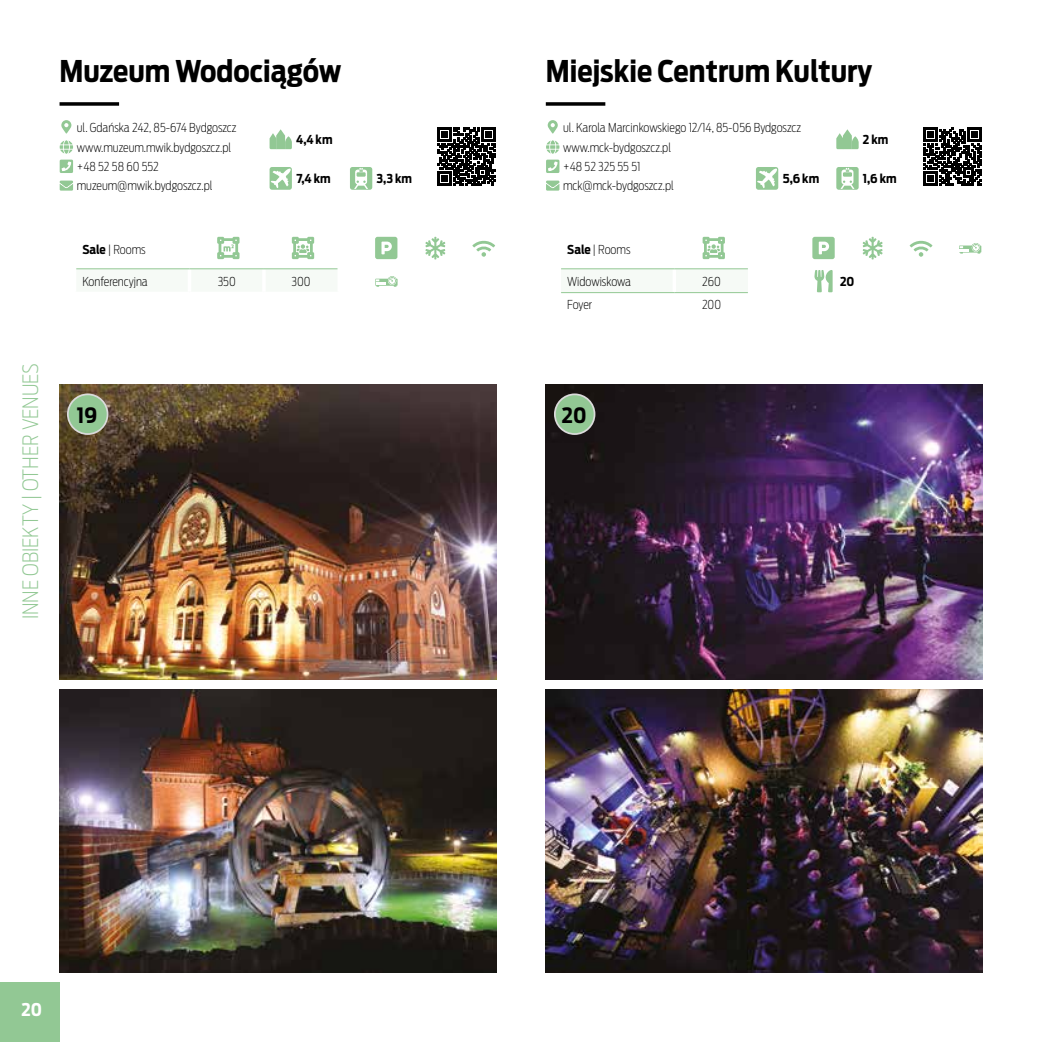
<style>
.page{position:relative;width:1042px;height:1042px;background:#fff}
.page>*{position:absolute;margin:0;border:0;box-sizing:border-box;transform-origin:0 0}
.t1{font:700 29.75px "Ford Antenna Cond";color:#000}
.t2{font:200 21px "Ford Antenna Cond";color:#92c894}
.t3{font:700 21px "Ford Antenna Cond";color:#000}
.t4{font:700 17.5px "Ford Antenna Cond";color:#fff}
.t5{font:200 12.25px/19.2px "Ford Antenna Cond";color:#000}
.t6{font:700 12.25px "Ford Antenna Cond";color:#000}
.s1{font-weight:700}
</style>
<div class="page">
<div style="left:0;top:982px;width:60px;height:60px;background:#92c894"></div>
<svg style="left:60px;top:102px;width:59px;height:4px"></svg>
<svg style="left:546px;top:102px;width:59px;height:4px"></svg>
<svg style="left:60px;top:140px;width:13px;height:14px"></svg>
<svg style="left:60px;top:160px;width:13px;height:13px"></svg>
<svg style="left:60px;top:181px;width:13px;height:10px"></svg>
<svg style="left:61px;top:120px;width:10px;height:14px"></svg>
<div style="left:350px;top:167px;width:22px;height:23px;background:#92c894;border-radius:2px"></div>
<svg style="left:354px;top:168px;width:14px;height:21px"></svg>
<div style="left:270px;top:167px;width:22px;height:23px;background:#92c894;border-radius:2px"></div>
<svg style="left:271px;top:169px;width:20px;height:19px"></svg>
<svg style="left:270px;top:129px;width:22px;height:20px"></svg>
<svg style="left:437px;top:127px;width:58px;height:59px"></svg>
<svg style="left:546px;top:140px;width:13px;height:14px"></svg>
<svg style="left:546px;top:160px;width:13px;height:13px"></svg>
<svg style="left:546px;top:181px;width:13px;height:10px"></svg>
<svg style="left:548px;top:120px;width:10px;height:14px"></svg>
<div style="left:836px;top:167px;width:22px;height:23px;background:#92c894;border-radius:2px"></div>
<svg style="left:840px;top:168px;width:14px;height:21px"></svg>
<div style="left:756px;top:167px;width:22px;height:23px;background:#92c894;border-radius:2px"></div>
<svg style="left:757px;top:169px;width:20px;height:19px"></svg>
<svg style="left:836px;top:129px;width:22px;height:20px"></svg>
<svg style="left:923px;top:127px;width:59px;height:59px"></svg>
<svg style="left:561px;top:236px;width:187px;height:58px"></svg>
<svg style="left:76px;top:236px;width:262px;height:34px"></svg>
<img style="left:60px;top:384px;width:436px;height:296px">
<img style="left:60px;top:690px;width:436px;height:282px">
<img style="left:546px;top:384px;width:436px;height:296px">
<svg style="left:472px;top:241px;width:23px;height:16px"></svg>
<svg style="left:425px;top:237px;width:20px;height:22px"></svg>
<svg style="left:375px;top:237px;width:22px;height:22px"></svg>
<svg style="left:375px;top:276px;width:22px;height:11px"></svg>
<svg style="left:909px;top:241px;width:23px;height:16px"></svg>
<svg style="left:862px;top:237px;width:20px;height:22px"></svg>
<svg style="left:812px;top:237px;width:23px;height:22px"></svg>
<svg style="left:959px;top:243px;width:22px;height:11px"></svg>
<svg style="left:814px;top:270px;width:18px;height:22px"></svg>
<img style="left:546px;top:690px;width:436px;height:282px">
<div style="left:68px;top:394px;width:40px;height:40px;background:#92c894;border-radius:50%"></div>
<div style="left:67px;top:393px;width:41px;height:42px;border:2px solid #dadada;border-radius:50%"></div>
<div style="left:555px;top:394px;width:39px;height:40px;background:#92c894;border-radius:50%"></div>
<div style="left:554px;top:393px;width:41px;height:42px;border:2px solid #dadada;border-radius:50%"></div>
<h1 class="t1" style="left:60px;top:45px;width:283px">Muzeum Wodociągów</h1>
<h1 class="t1" style="left:546px;top:45px;width:328px">Miejskie Centrum Kultury</h1>
<p class="t5" style="left:77px;top:117px;width:161px">ul. Gdańska 242, 85-674 Bydgoszcz www.muzeum.mwik.bydgoszcz.pl +48 52 58 60 552 muzeum@mwik.bydgoszcz.pl</p>
<p class="t6" style="left:296px;top:129px;width:38px">4,4 km</p>
<p class="t5" style="left:563px;top:117px;width:239px">ul. Karola Marcinkowskiego 12/14, 85-056 Bydgoszcz www.mck-bydgoszcz.pl<br>+48 52 325 55 51<br>mck@mck-bydgoszcz.pl</p>
<p class="t6" style="left:863px;top:129px;width:27px">2 km</p>
<p class="t6" style="left:296px;top:168px;width:36px">7,4 km</p>
<p class="t6" style="left:376px;top:168px;width:37px">3,3 km</p>
<p class="t6" style="left:783px;top:168px;width:38px">5,6 km</p>
<p class="t6" style="left:863px;top:168px;width:35px">1,6 km</p>
<p class="t5" style="left:82px;top:238px;width:65px"><span class="s1">Sale</span> | Rooms</p>
<p class="t5" style="left:82px;top:270px;width:67px">Konferencyjna</p>
<p class="t5" style="left:218px;top:270px;width:20px">350</p>
<p class="t5" style="left:292px;top:270px;width:21px">300</p>
<p class="t5" style="left:567px;top:238px;width:65px"><span class="s1">Sale</span> | Rooms</p>
<p class="t5" style="left:567px;top:270px;width:65px">Widowiskowa</p>
<p class="t5" style="left:702px;top:270px;width:20px">260</p>
<p class="t5" style="left:567px;top:294px;width:26px">Foyer</p>
<p class="t5" style="left:702px;top:294px;width:21px">200</p>
<p class="t6" style="left:840px;top:271px;width:16px">20</p>
<h2 class="t2" style="left:13px;top:619px;width:258px;rotate:-90deg">INNE OBIEKTY | OTHER VENUES</h2>
<h2 class="t3" style="left:77px;top:396px;width:22px">19</h2>
<h2 class="t3" style="left:562px;top:396px;width:26px">20</h2>
<h3 class="t4" style="left:22px;top:994px;width:22px">20</h3>
</div>
